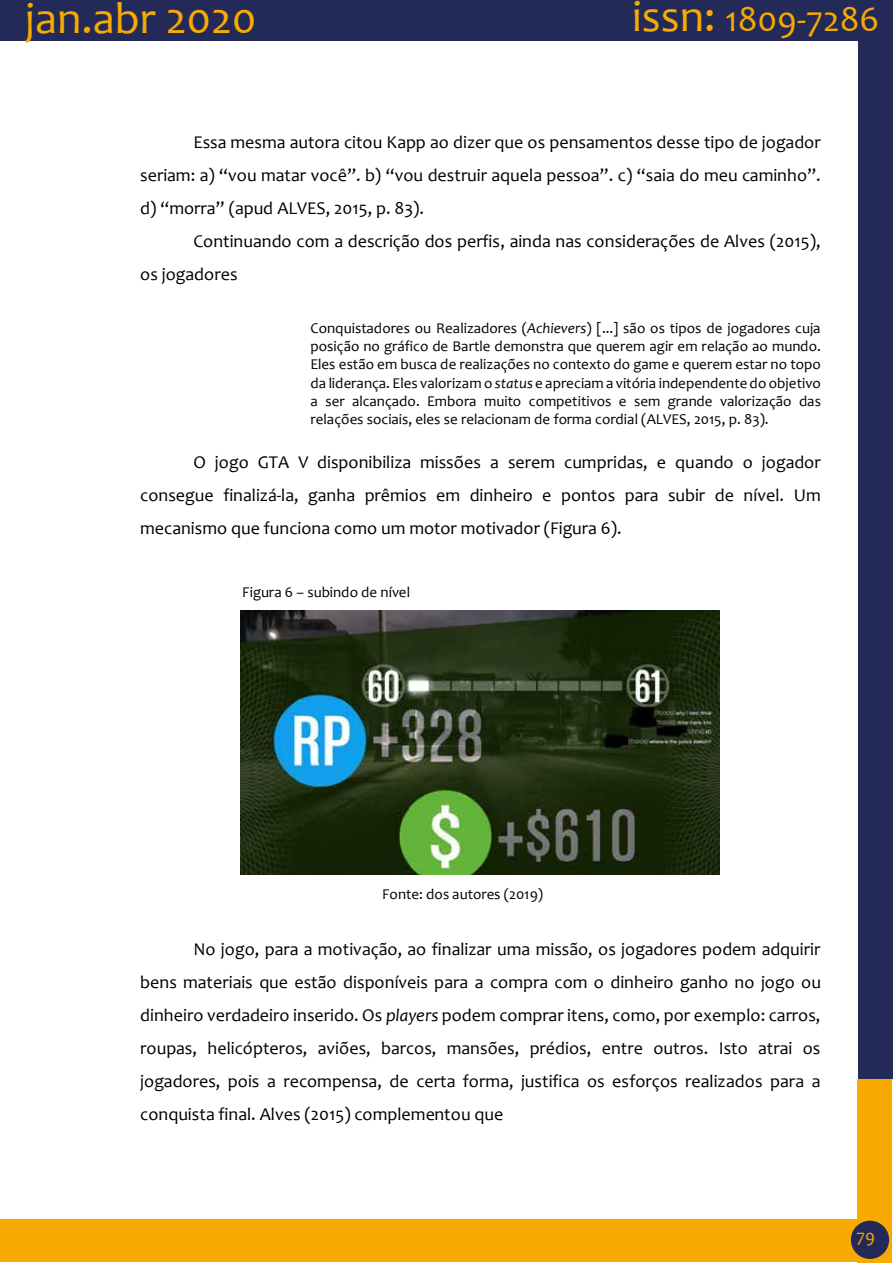
<style>
.page{position:relative;width:893px;height:1263px;background:#fff}
.page>*{position:absolute;margin:0;border:0;box-sizing:border-box;transform-origin:0 0}
.t1{font:45px "Candara";color:#f8aa00}
.t2{font:36px "Candara";color:#f8aa00}
.t3{font:18px/33px "Candara";color:#000;text-align:justify}
.t4{font:18px "Candara";color:#f8aa00}
.t5{font:15px/18.3px "Candara";color:#000;text-align:justify}
.s1{font-size:45px}
.s2{font-style:italic}
</style>
<div class="page">
<div style="left:858px;top:0;width:34px;height:1079px;background:#232a57"></div>
<div style="left:0;top:0;width:890px;height:41px;background:#232a57"></div>
<div style="left:857px;top:1079px;width:34px;height:184px;background:#f8aa00"></div>
<div style="left:0;top:1219px;width:860px;height:43px;background:#f8aa00"></div>
<div style="left:851px;top:1221px;width:38px;height:38px;background:#232a57;border-radius:50%"></div>
<img style="left:241px;top:610px;width:479px;height:264px">
<h1 class="t1" style="left:25px;top:-9px;width:233px">jan.abr 2020</h1>
<h2 class="t2" style="left:632px;top:-3px;width:249px"><span class="s1">issn:</span> 1809-7286</h2>
<p class="t3" style="left:140px;top:126px;width:682px;text-indent:53px">Essa mesma autora citou Kapp ao dizer que os pensamentos desse tipo de jogador seriam: a) “vou matar você”. b) “vou destruir aquela pessoa”. c) “saia do meu caminho”. d) “morra” (apud ALVES, 2015, p. 83).</p>
<p class="t3" style="left:140px;top:225px;width:682px;text-indent:53px">Continuando com a descrição dos perfis, ainda nas considerações de Alves (2015), os jogadores</p>
<p class="t5" style="left:310px;top:319px;width:512px">Conquistadores ou Realizadores (<span class="s2">Achievers</span>) [...] são os tipos de jogadores cuja posição no gráfico de Bartle demonstra que querem agir em relação ao mundo.<br>Eles estão em busca de realizações no contexto do game e querem estar no topo da liderança. Eles valorizam o <span class="s2">status</span> e apreciam a vitória independente do objetivo a ser alcançado. Embora muito competitivos e sem grande valorização das relações sociais, eles se relacionam de forma cordial (ALVES, 2015, p. 83).</p>
<p class="t3" style="left:140px;top:445px;width:682px;text-indent:53px">O jogo GTA V disponibiliza missões a serem cumpridas, e quando o jogador consegue finalizá-la, ganha prêmios em dinheiro e pontos para subir de nível. Um mecanismo que funciona como um motor motivador (Figura 6).</p>
<p class="t5" style="left:242px;top:583px;width:169px">Figura 6 – subindo de nível</p>
<p class="t5" style="left:382px;top:885px;width:162px">Fonte: dos autores (2019)</p>
<p class="t3" style="left:140px;top:933px;width:682px;text-indent:53px">No jogo, para a motivação, ao finalizar uma missão, os jogadores podem adquirir bens materiais que estão disponíveis para a compra com o dinheiro ganho no jogo ou dinheiro verdadeiro inserido. Os <span class="s2">players</span> podem comprar itens, como, por exemplo: carros, roupas, helicópteros, aviões, barcos, mansões, prédios, entre outros. Isto atrai os jogadores, pois a recompensa, de certa forma, justifica os esforços realizados para a conquista final. Alves (2015) complementou que</p>
<p class="t4" style="left:856px;top:1224px;width:20px">79</p>
</div>
